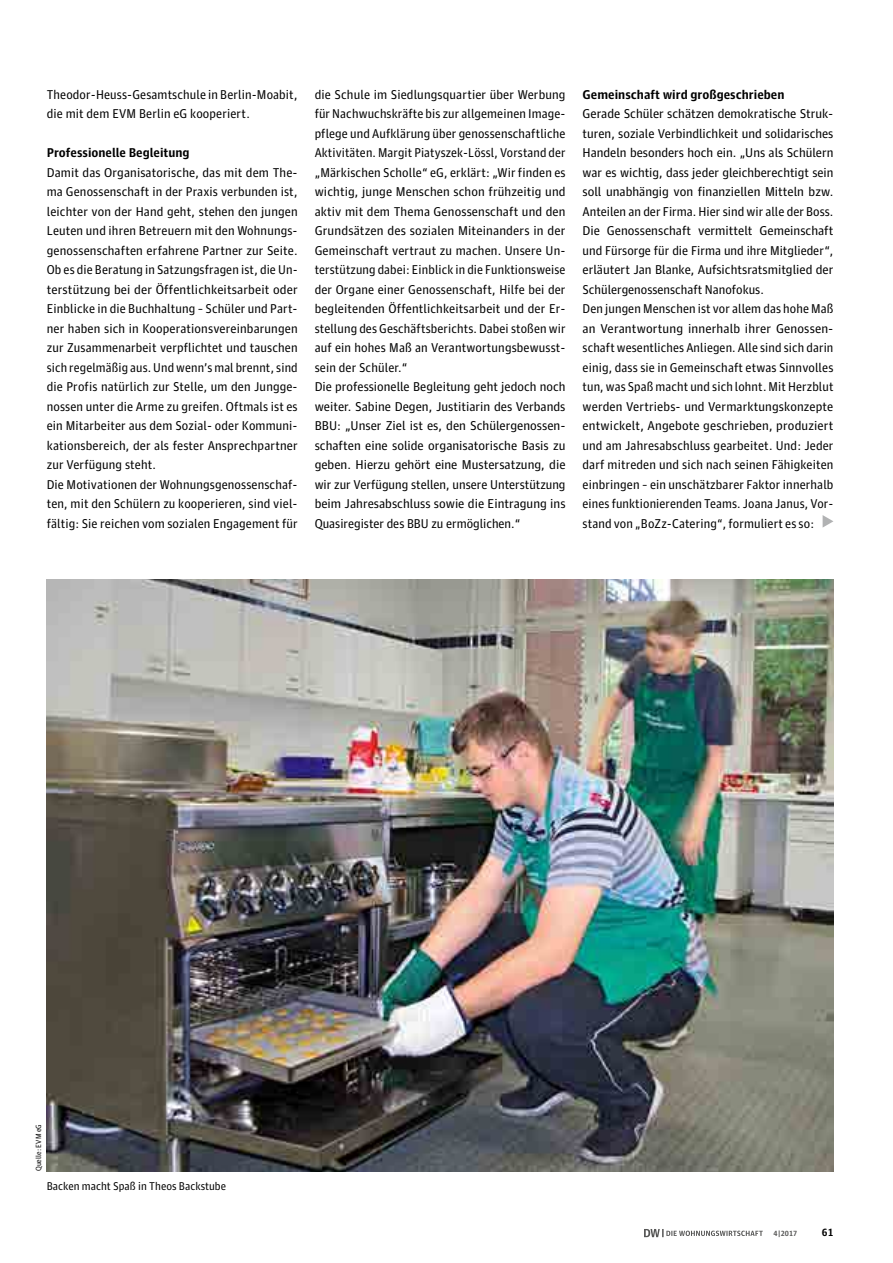
<style>
.page{position:relative;width:893px;height:1263px;background:#fff}
.page>*{position:absolute;margin:0;border:0;box-sizing:border-box;transform-origin:0 0}
.t1{font:12.75px/19.5px "Guardian Agate Sans 1";letter-spacing:.01em;color:#000}
.t2{font:700 12.75px "Guardian Agate Sans 1";color:#000}
.t3{font:11.25px "Guardian Agate Sans 1";color:#000}
.t4{font:700 10.5px "Guardian Agate Sans 1";color:#000}
.t5{font:7.5px "Guardian Agate Sans 1";color:#000}
.t6{font:700 7.5px "Guardian Agate Sans 1";color:#565655}
</style>
<div class="page">
<svg style="left:644px;top:1229px;width:119px;height:8px"></svg>
<svg style="left:823px;top:515px;width:10px;height:12px"></svg>
<img style="left:47px;top:579px;width:786px;height:592px">
<p class="t1" style="left:47px;top:83px;width:252px">Theodor-Heuss-Gesamtschule in Berlin-Moabit, die mit dem EVM Berlin eG kooperiert.</p>
<p class="t2" style="left:47px;top:144px;width:144px">Professionelle Begleitung</p>
<p class="t1" style="left:47px;top:161px;width:252px">Damit das Organisatorische, das mit dem The&shy;ma Genossenschaft in der Praxis verbunden ist, leichter von der Hand geht, stehen den jungen Leuten und ihren Betreuern mit den Wohnungs&shy;genossenschaften erfahrene Partner zur Seite.<br>Ob es die Beratung in Satzungsfragen ist, die Un&shy;terstützung bei der Öffentlichkeitsarbeit oder Einblicke in die Buchhaltung – Schüler und Part&shy;ner haben sich in Kooperationsvereinbarungen zur Zusammenarbeit verpflichtet und tauschen sich regelmäßig aus. Und wenn’s mal brennt, sind die Profis natürlich zur Stelle, um den Jungge&shy;nossen unter die Arme zu greifen. Oftmals ist es ein Mitarbeiter aus dem Sozial- oder Kommuni&shy;kationsbereich, der als fester Ansprechpartner zur Verfügung steht.<br>Die Motivationen der Wohnungsgenossenschaf&shy;ten, mit den Schülern zu kooperieren, sind viel&shy;fältig: Sie reichen vom sozialen Engagement für</p>
<p class="t1" style="left:315px;top:83px;width:252px">die Schule im Siedlungsquartier über Werbung für Nachwuchskräfte bis zur allgemeinen Image&shy;pflege und Aufklärung über genossenschaftliche Aktivitäten. Margit Piatyszek-Lössl, Vorstand der „Märkischen Scholle“ eG, erklärt: „Wir finden es wichtig, junge Menschen schon frühzeitig und aktiv mit dem Thema Genossenschaft und den Grundsätzen des sozialen Miteinanders in der Gemeinschaft vertraut zu machen. Unsere Un&shy;terstützung dabei: Einblick in die Funktionsweise der Organe einer Genossenschaft, Hilfe bei der begleitenden Öffentlichkeitsarbeit und der Er&shy;stellung des Geschäftsberichts. Dabei stoßen wir auf ein hohes Maß an Verantwortungsbewusst&shy;sein der Schüler.“<br>Die professionelle Begleitung geht jedoch noch weiter. Sabine Degen, Justitiarin des Verbands BBU: „Unser Ziel ist es, den Schülergenossen&shy;schaften eine solide organisatorische Basis zu geben. Hierzu gehört eine Mustersatzung, die wir zur Verfügung stellen, unsere Unterstützung beim Jahresabschluss sowie die Eintragung ins Quasiregister des BBU zu ermöglichen.“</p>
<p class="t2" style="left:583px;top:85px;width:203px">Gemeinschaft wird großgeschrieben</p>
<p class="t1" style="left:583px;top:103px;width:252px">Gerade Schüler schätzen demokratische Struk&shy;turen, soziale Verbindlichkeit und solidarisches Handeln besonders hoch ein. „Uns als Schülern war es wichtig, dass jeder gleichberechtigt sein soll unabhängig von finanziellen Mitteln bzw.<br>Anteilen an der Firma. Hier sind wir alle der Boss.<br>Die Genossenschaft vermittelt Gemeinschaft und Fürsorge für die Firma und ihre Mitglieder“, erläutert Jan Blanke, Aufsichtsratsmitglied der Schülergenossenschaft Nanofokus.<br>Den jungen Menschen ist vor allem das hohe Maß an Verantwortung innerhalb ihrer Genossen&shy;schaft wesentliches Anliegen. Alle sind sich darin einig, dass sie in Gemeinschaft etwas Sinnvolles tun, was Spaß macht und sich lohnt. Mit Herzblut werden Vertriebs- und Vermarktungskonzepte entwickelt, Angebote geschrieben, produziert und am Jahresabschluss gearbeitet. Und: Jeder darf mitreden und sich nach seinen Fähigkeiten einbringen – ein unschätzbarer Faktor innerhalb eines funktionierenden Teams. Joana Janus, Vor&shy;stand von „BoZz-Catering“, formuliert es so:</p>
<p class="t5" style="left:33px;top:1171px;width:49px;rotate:-90deg">Quelle: EVM eG</p>
<p class="t3" style="left:47px;top:1179px;width:181px">Backen macht Spaß in Theos Backstube</p>
<p class="t6" style="left:774px;top:1228px;width:25px">4 | 2017</p>
<p class="t4" style="left:822px;top:1225px;width:13px">61</p>
</div>
